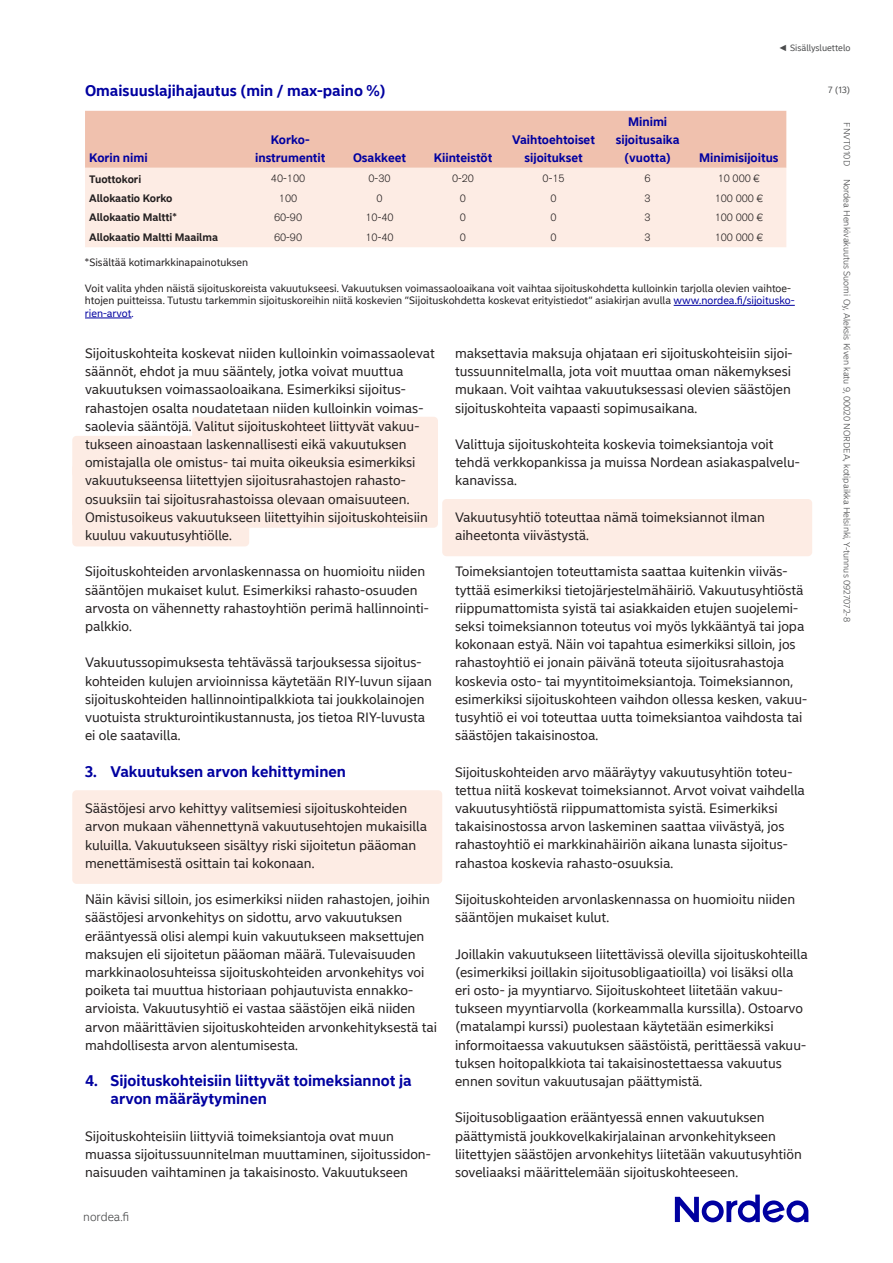
<style>
.page{position:relative;width:893px;height:1263px;background:#fff}
.page>*{position:absolute;margin:0;border:0;box-sizing:border-box;transform-origin:0 0}
.t1{font:700 15px/18.1px "Nordea Sans Small";color:#0000a0}
.t2{font:13.5px/18.1px "Nordea Sans Small";color:#231f20}
.t3{font:700 12px/18px "Nordea Sans Small";color:#0000a0;text-align:center}
.t4{font:300 12px "Nordea Sans Small";color:#4b4c4d}
.t5{font:10.5px/12.6px "Nordea Sans Small";color:#231f20}
.t6{font:300 10.5px "Akzidenz Grotesk Nordea";color:#231f20}
.t7{font:700 10.5px "Nordea Sans Small";color:#231f20}
.t8{font:300 9px "Nordea Sans Small";color:#4b4c4d}
.t9{font:9px "Nordea Sans Small";color:#4b4c4d}
.s1{font-family:"Arial"}
.s2{color:#0000a0}
</style>
<div class="page">
<svg style="left:675px;top:1194px;width:133px;height:28px"></svg>
<div style="left:192px;top:417px;width:246px;height:40px;background:#fdece4;border-radius:4px"></div>
<div style="left:72px;top:464px;width:366px;height:64px;background:#fdece4;border-radius:4px"></div>
<div style="left:72px;top:436px;width:366px;height:42px;background:#fdece4;border-radius:4px"></div>
<div style="left:72px;top:508px;width:177px;height:38px;background:#fdece4;border-radius:4px"></div>
<div style="left:72px;top:790px;width:370px;height:94px;background:#fdece4;border-radius:4px"></div>
<div style="left:442px;top:499px;width:370px;height:57px;background:#fdece4;border-radius:4px"></div>
<hr style="left:674px;top:305px;width:121px;height:1px;background:#0000a0">
<hr style="left:85px;top:318px;width:47px;height:1px;background:#0000a0">
<div style="left:85px;top:111px;width:701px;height:57px;background:#f0c1ae"></div>
<div style="left:85px;top:168px;width:701px;height:79px;background:#fdece4"></div>
<p class="t1" style="left:85px;top:82px;width:302px">Omaisuuslajihajautus (min / max-paino %)</p>
<p class="t9" style="left:779px;top:43px;width:73px"><span class="s1">◄</span> Sisällysluettelo</p>
<p class="t9" style="left:828px;top:84px;width:24px">7 (13)</p>
<p class="t3" style="left:89px;top:149px;width:60px">Korin nimi</p>
<p class="t3" style="left:255px;top:131px;width:72px">Korko&shy;instrumentit</p>
<p class="t3" style="left:353px;top:149px;width:55px">Osakkeet</p>
<p class="t3" style="left:434px;top:149px;width:60px">Kiinteistöt</p>
<p class="t3" style="left:512px;top:131px;width:84px">Vaihtoehtoiset sijoitukset</p>
<p class="t3" style="left:616px;top:113px;width:65px">Minimi sijoitusaika (vuotta)</p>
<p class="t3" style="left:699px;top:149px;width:81px">Minimisijoitus</p>
<p class="t7" style="left:89px;top:173px;width:53px">Tuottokori</p>
<p class="t6" style="left:271px;top:172px;width:36px">40-100</p>
<p class="t6" style="left:369px;top:172px;width:24px">0-30</p>
<p class="t6" style="left:452px;top:172px;width:24px">0-20</p>
<p class="t6" style="left:543px;top:172px;width:24px">0-15</p>
<p class="t6" style="left:644px;top:172px;width:8px">6</p>
<p class="t6" style="left:718px;top:172px;width:44px">10 000 €</p>
<p class="t7" style="left:89px;top:191px;width:85px">Allokaatio Korko</p>
<p class="t6" style="left:279px;top:192px;width:20px">100</p>
<p class="t6" style="left:376px;top:192px;width:8px">0</p>
<p class="t6" style="left:460px;top:192px;width:8px">0</p>
<p class="t6" style="left:551px;top:192px;width:8px">0</p>
<p class="t6" style="left:644px;top:192px;width:8px">3</p>
<p class="t6" style="left:715px;top:192px;width:50px">100 000 €</p>
<p class="t7" style="left:89px;top:211px;width:89px">Allokaatio Maltti*</p>
<p class="t6" style="left:274px;top:212px;width:30px">60-90</p>
<p class="t6" style="left:365px;top:212px;width:30px">10-40</p>
<p class="t6" style="left:460px;top:212px;width:8px">0</p>
<p class="t6" style="left:551px;top:212px;width:8px">0</p>
<p class="t6" style="left:644px;top:212px;width:8px">3</p>
<p class="t6" style="left:715px;top:212px;width:50px">100 000 €</p>
<p class="t7" style="left:89px;top:231px;width:130px">Allokaatio Maltti Maailma</p>
<p class="t6" style="left:274px;top:232px;width:30px">60-90</p>
<p class="t6" style="left:365px;top:232px;width:30px">10-40</p>
<p class="t6" style="left:460px;top:232px;width:8px">0</p>
<p class="t6" style="left:550px;top:232px;width:8px">0</p>
<p class="t6" style="left:644px;top:232px;width:8px">3</p>
<p class="t6" style="left:715px;top:232px;width:50px">100 000 €</p>
<p class="t5" style="left:85px;top:257px;width:165px">*Sisältää kotimarkkinapainotuksen</p>
<p class="t5" style="left:85px;top:282px;width:711px">Voit valita yhden näistä sijoituskoreista vakuutukseesi. Vakuutuksen voimassaoloaikana voit vaihtaa sijoituskohdetta kulloinkin tarjolla olevien vaihtoe&shy;htojen puitteissa. Tutustu tarkemmin sijoituskoreihin niitä koskevien ”Sijoituskohdetta koskevat erityistiedot” asiakirjan avulla <span class="s2">www.nordea.fi/sijoitusko&shy;rien-arvot.</span></p>
<p class="t2" style="left:85px;top:344px;width:351px">Sijoituskohteita koskevat niiden kulloinkin voimassaolevat säännöt, ehdot ja muu sääntely, jotka voivat muuttua vakuutuksen voimassaoloaikana. Esimerkiksi sijoitus&shy;rahastojen osalta noudatetaan niiden kulloinkin voimas&shy;saolevia sääntöjä. Valitut sijoituskohteet liittyvät vakuu&shy;tukseen ainoastaan laskennallisesti eikä vakuutuksen omistajalla ole omistus- tai muita oikeuksia esimerkiksi vakuutukseensa liitettyjen sijoitusrahastojen rahasto&shy;osuuksiin tai sijoitusrahastoissa olevaan omaisuuteen.<br>Omistusoikeus vakuutukseen liitettyihin sijoituskohteisiin kuuluu vakuutusyhtiölle.</p>
<p class="t2" style="left:85px;top:563px;width:345px">Sijoituskohteiden arvonlaskennassa on huomioitu niiden sääntöjen mukaiset kulut. Esimerkiksi rahasto-osuuden arvosta on vähennetty rahastoyhtiön perimä hallinnointi&shy;palkkio.</p>
<p class="t2" style="left:85px;top:654px;width:349px">Vakuutussopimuksesta tehtävässä tarjouksessa sijoitus&shy;kohteiden kulujen arvioinnissa käytetään RIY-luvun sijaan sijoituskohteiden hallinnointipalkkiota tai joukkolainojen vuotuista strukturointikustannusta, jos tietoa RIY-luvusta ei ole saatavilla.</p>
<p class="t1" style="left:85px;top:762px;width:262px">3. Vakuutuksen arvon kehittyminen</p>
<p class="t2" style="left:85px;top:799px;width:344px">Säästöjesi arvo kehittyy valitsemiesi sijoituskohteiden arvon mukaan vähennettynä vakuutusehtojen mukaisilla kuluilla. Vakuutukseen sisältyy riski sijoitetun pääoman menettämisestä osittain tai kokonaan.</p>
<p class="t2" style="left:85px;top:890px;width:354px">Näin kävisi silloin, jos esimerkiksi niiden rahastojen, joihin säästöjesi arvonkehitys on sidottu, arvo vakuutuksen erääntyessä olisi alempi kuin vakuutukseen maksettujen maksujen eli sijoitetun pääoman määrä. Tulevaisuuden markkinaolosuhteissa sijoituskohteiden arvonkehitys voi poiketa tai muuttua historiaan pohjautuvista ennakko&shy;arvioista. Vakuutusyhtiö ei vastaa säästöjen eikä niiden arvon määrittävien sijoituskohteiden arvonkehityksestä tai mahdollisesta arvon alentumisesta.</p>
<p class="t1" style="left:111px;top:1072px;width:302px;text-indent:-26px">4. Sijoituskohteisiin liittyvät toimeksiannot ja arvon määräytyminen</p>
<p class="t2" style="left:85px;top:1127px;width:347px">Sijoituskohteisiin liittyviä toimeksiantoja ovat muun muassa sijoitussuunnitelman muuttaminen, sijoitussidon&shy;naisuuden vaihtaminen ja takaisinosto. Vakuutukseen</p>
<p class="t4" style="left:83px;top:1209px;width:48px">nordea.fi</p>
<p class="t2" style="left:455px;top:344px;width:339px">maksettavia maksuja ohjataan eri sijoituskohteisiin sijoi&shy;tussuunnitelmalla, jota voit muuttaa oman näkemyksesi mukaan. Voit vaihtaa vakuutuksessasi olevien säästöjen sijoituskohteita vapaasti sopimusaikana.</p>
<p class="t2" style="left:455px;top:435px;width:346px">Valittuja sijoituskohteita koskevia toimeksiantoja voit tehdä verkkopankissa ja muissa Nordean asiakaspalvelu&shy;kanavissa.</p>
<p class="t2" style="left:455px;top:508px;width:311px">Vakuutusyhtiö toteuttaa nämä toimeksiannot ilman aiheetonta viivästystä.</p>
<p class="t2" style="left:455px;top:563px;width:354px">Toimeksiantojen toteuttamista saattaa kuitenkin viiväs&shy;tyttää esimerkiksi tietojärjestelmähäiriö. Vakuutusyhtiöstä riippumattomista syistä tai asiakkaiden etujen suojelemi&shy;seksi toimeksiannon toteutus voi myös lykkääntyä tai jopa kokonaan estyä. Näin voi tapahtua esimerkiksi silloin, jos rahastoyhtiö ei jonain päivänä toteuta sijoitusrahastoja koskevia osto- tai myyntitoimeksiantoja. Toimeksiannon, esimerkiksi sijoituskohteen vaihdon ollessa kesken, vakuu&shy;tusyhtiö ei voi toteuttaa uutta toimeksiantoa vaihdosta tai säästöjen takaisinostoa.</p>
<p class="t2" style="left:455px;top:763px;width:351px">Sijoituskohteiden arvo määräytyy vakuutusyhtiön toteu&shy;tettua niitä koskevat toimeksiannot. Arvot voivat vaihdella vakuutusyhtiöstä riippumattomista syistä. Esimerkiksi takaisinostossa arvon laskeminen saattaa viivästyä, jos rahastoyhtiö ei markkinahäiriön aikana lunasta sijoitus&shy;rahastoa koskevia rahasto-osuuksia.</p>
<p class="t2" style="left:455px;top:890px;width:342px">Sijoituskohteiden arvonlaskennassa on huomioitu niiden sääntöjen mukaiset kulut.</p>
<p class="t2" style="left:455px;top:945px;width:354px">Joillakin vakuutukseen liitettävissä olevilla sijoituskohteilla (esimerkiksi joillakin sijoitusobligaatioilla) voi lisäksi olla eri osto- ja myyntiarvo. Sijoituskohteet liitetään vakuu&shy;tukseen myyntiarvolla (korkeammalla kurssilla). Ostoarvo (matalampi kurssi) puolestaan käytetään esimerkiksi informoitaessa vakuutuksen säästöistä, perittäessä vakuu&shy;tuksen hoitopalkkiota tai takaisinostettaessa vakuutus ennen sovitun vakuutusajan päättymistä.</p>
<p class="t2" style="left:455px;top:1109px;width:348px">Sijoitusobligaation erääntyessä ennen vakuutuksen päättymistä joukkovelkakirjalainan arvonkehitykseen liitettyjen säästöjen arvonkehitys liitetään vakuutusyhtiön soveliaaksi määrittelemään sijoituskohteeseen.</p>
<p class="t8" style="left:852px;top:122px;width:45px;rotate:90deg">FNVT010D</p>
<p class="t8" style="left:852px;top:179px;width:445px;rotate:90deg">Nordea Henkivakuutus Suomi Oy, Aleksis Kiven katu 9, 00020 NORDEA, kotipaikka Helsinki, Y-tunnus 0927072-8</p>
</div>
